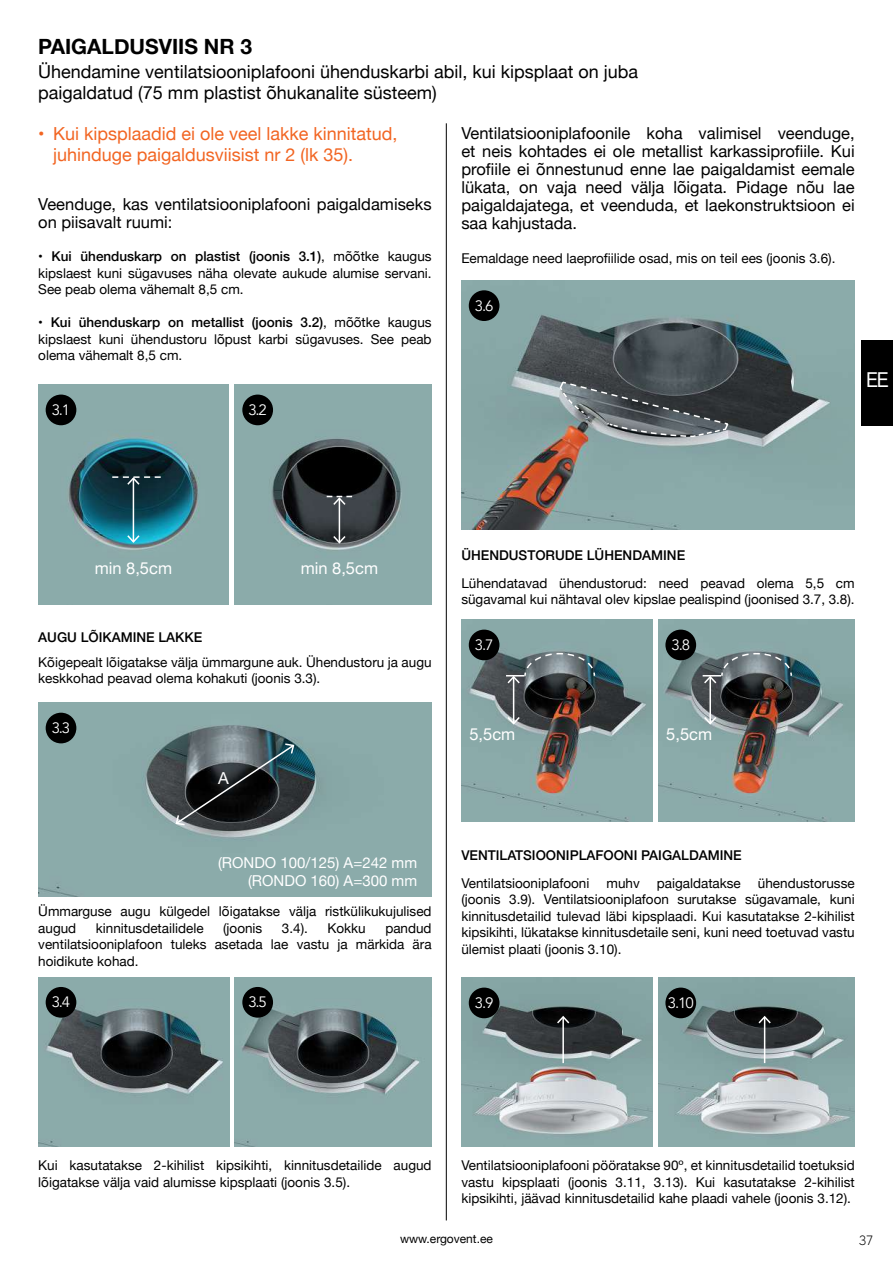
<style>
.page{position:relative;width:893px;height:1263px;background:#fff}
.page>*{position:absolute;margin:0;border:0;box-sizing:border-box;transform-origin:0 0}
.t1{font:700 21px "Helvetica Neue";color:#000}
.t2{font:21px "Avenir";color:#fff}
.t3{font:18px/21px "Helvetica Neue";color:#000}
.t4{font:18px/21px "Helvetica Neue";color:#f26522}
.t5{font:16.5px/18px "Helvetica Neue";color:#000;text-align:justify}
.t6{font:16.5px "Helvetica Neue";color:#fff}
.t7{font:15px/18px "Helvetica Neue";color:#fff;text-align:right}
.t8{font:15px "Avenir";color:#fff}
.t9{font:13.5px/16.5px "Helvetica Neue";color:#000;text-align:justify}
.t10{font:500 13.5px "Helvetica Neue";color:#000}
.t11{font:300 13.5px "MADETOMMY";color:#000}
.t12{font:12px "Helvetica Neue";color:#000}
.s1{font-weight:500}
</style>
<div class="page">
<img style="left:38px;top:385px;width:191px;height:219px">
<img style="left:235px;top:385px;width:197px;height:219px">
<img style="left:461px;top:281px;width:394px;height:248px">
<img style="left:38px;top:703px;width:394px;height:193px">
<img style="left:38px;top:977px;width:192px;height:169px">
<img style="left:461px;top:620px;width:192px;height:201px">
<img style="left:461px;top:977px;width:192px;height:169px">
<img style="left:658px;top:977px;width:197px;height:169px">
<img style="left:235px;top:977px;width:197px;height:169px">
<img style="left:658px;top:620px;width:197px;height:201px">
<hr style="left:446px;top:123px;width:1px;height:1097px;background:#000">
<hr style="left:562px;top:1017px;width:2px;height:46px;background:#fff">
<svg style="left:555px;top:1015px;width:16px;height:10px"></svg>
<hr style="left:764px;top:1017px;width:1px;height:46px;background:#fff">
<svg style="left:757px;top:1015px;width:15px;height:10px"></svg>
<hr style="left:133px;top:478px;width:1px;height:64px;background:#fff">
<svg style="left:126px;top:534px;width:15px;height:10px"></svg>
<hr style="left:339px;top:498px;width:1px;height:44px;background:#fff">
<svg style="left:332px;top:534px;width:15px;height:11px"></svg>
<svg style="left:174px;top:742px;width:121px;height:84px"></svg>
<div style="left:46px;top:395px;width:30px;height:30px;background:#000;border-radius:50%"></div>
<div style="left:46px;top:713px;width:30px;height:30px;background:#000;border-radius:50%"></div>
<div style="left:46px;top:987px;width:30px;height:31px;background:#000;border-radius:50%"></div>
<div style="left:242px;top:987px;width:31px;height:31px;background:#000;border-radius:50%"></div>
<div style="left:242px;top:395px;width:31px;height:30px;background:#000;border-radius:50%"></div>
<div style="left:469px;top:290px;width:30px;height:31px;background:#000;border-radius:50%"></div>
<div style="left:469px;top:630px;width:30px;height:30px;background:#000;border-radius:50%"></div>
<div style="left:665px;top:630px;width:31px;height:30px;background:#000;border-radius:50%"></div>
<div style="left:469px;top:987px;width:30px;height:31px;background:#000;border-radius:50%"></div>
<div style="left:665px;top:987px;width:31px;height:31px;background:#000;border-radius:50%"></div>
<hr style="left:513px;top:677px;width:1px;height:46px;background:#fff">
<svg style="left:506px;top:715px;width:15px;height:11px"></svg>
<hr style="left:709px;top:677px;width:2px;height:46px;background:#fff">
<svg style="left:702px;top:715px;width:16px;height:11px"></svg>
<svg style="left:559px;top:380px;width:171px;height:58px"></svg>
<svg style="left:506px;top:652px;width:90px;height:33px"></svg>
<svg style="left:702px;top:652px;width:91px;height:33px"></svg>
<svg style="left:112px;top:476px;width:49px;height:10px"></svg>
<svg style="left:327px;top:496px;width:25px;height:10px"></svg>
<div style="left:861px;top:340px;width:32px;height:85px;background:#000"></div>
<h1 class="t1" style="left:38px;top:31px;width:215px">PAIGALDUSVIIS NR 3</h1>
<h2 class="t3" style="left:38px;top:62px;width:601px">Ühendamine ventilatsiooniplafooni ühenduskarbi abil, kui kipsplaat on juba paigaldatud (75 mm plastist õhukanalite süsteem)</h2>
<p class="t5" style="left:461px;top:125px;width:395px">Ventilatsiooniplafoonile koha valimisel veenduge, et neis kohtades ei ole metallist karkassiprofiile. Kui profiile ei õnnestunud enne lae paigaldamist eemale lükata, on vaja need välja lõigata. Pidage nõu lae paigaldajatega, et veenduda, et laekonstruktsioon ei saa kahjustada.</p>
<h2 class="t4" style="left:53px;top:125px;width:346px">Kui kipsplaadid ei ole veel lakke kinnitatud, juhinduge paigaldusviisist nr 2 (lk 35).</h2>
<h2 class="t4" style="left:38px;top:125px;width:8px">•</h2>
<p class="t5" style="left:38px;top:196px;width:395px">Veenduge, kas ventilatsiooniplafooni paigaldamiseks on piisavalt ruumi:</p>
<p class="t9" style="left:38px;top:249px;width:395px">• <span class="s1">Kui ühenduskarp on plastist (joonis 3.1)</span>, mõõtke kaugus kipslaest kuni sügavuses näha olevate aukude alumise servani.<br>See peab olema vähemalt 8,5 cm.</p>
<p class="t9" style="left:38px;top:315px;width:395px">• <span class="s1">Kui ühenduskarp on metallist (joonis 3.2)</span>, mõõtke kaugus kipslaest kuni ühendustoru lõpust karbi sügavuses. See peab olema vähemalt 8,5 cm.</p>
<p class="t9" style="left:461px;top:251px;width:376px">Eemaldage need laeprofiilide osad, mis on teil ees (joonis 3.6).</p>
<p class="t8" style="left:475px;top:296px;width:20px">3.6</p>
<p class="t8" style="left:52px;top:401px;width:20px">3.1</p>
<p class="t8" style="left:248px;top:401px;width:20px">3.2</p>
<h1 class="t2" style="left:866px;top:363px;width:25px">EE</h1>
<p class="t6" style="left:95px;top:556px;width:79px">min 8,5cm</p>
<p class="t6" style="left:301px;top:556px;width:79px">min 8,5cm</p>
<p class="t10" style="left:38px;top:626px;width:166px">AUGU LÕIKAMINE LAKKE</p>
<p class="t9" style="left:38px;top:654px;width:395px">Kõigepealt lõigatakse välja ümmargune auk. Ühendustoru ja augu keskkohad peavad olema kohakuti (joonis 3.3).</p>
<p class="t8" style="left:52px;top:719px;width:20px">3.3</p>
<p class="t6" style="left:218px;top:766px;width:12px">A</p>
<p class="t7" style="left:218px;top:854px;width:201px">(RONDO 100/125) A=242 mm (RONDO 160) A=300 mm</p>
<p class="t9" style="left:38px;top:904px;width:395px">Ümmarguse augu külgedel lõigatakse välja ristkülikukujulised augud</p>
<p class="t9" style="left:96px;top:920px;width:109px">kinnitusdetailidele</p>
<p class="t9" style="left:223px;top:920px;width:41px">(joonis</p>
<p class="t9" style="left:282px;top:920px;width:28px">3.4).</p>
<p class="t9" style="left:327px;top:920px;width:40px">Kokku</p>
<p class="t9" style="left:38px;top:920px;width:395px;text-indent:347px">pandud ventilatsiooniplafoon tuleks asetada lae vastu ja märkida ära hoidikute kohad.</p>
<p class="t8" style="left:52px;top:993px;width:20px">3.4</p>
<p class="t8" style="left:248px;top:993px;width:20px">3.5</p>
<p class="t10" style="left:461px;top:544px;width:225px">ÜHENDUSTORUDE LÜHENDAMINE</p>
<p class="t9" style="left:461px;top:576px;width:395px">Lühendatavad ühendustorud: need peavad olema 5,5 cm sügavamal kui nähtaval olev kipslae pealispind (joonised 3.7, 3.8).</p>
<p class="t8" style="left:475px;top:636px;width:20px">3.7</p>
<p class="t8" style="left:671px;top:636px;width:20px">3.8</p>
<p class="t6" style="left:469px;top:722px;width:47px">5,5cm</p>
<p class="t6" style="left:666px;top:722px;width:47px">5,5cm</p>
<p class="t10" style="left:461px;top:844px;width:282px">VENTILATSIOONIPLAFOONI PAIGALDAMINE</p>
<p class="t9" style="left:461px;top:876px;width:130px">Ventilatsiooniplafooni</p>
<p class="t9" style="left:606px;top:876px;width:35px">muhv</p>
<p class="t9" style="left:657px;top:876px;width:86px">paigaldatakse</p>
<p class="t9" style="left:461px;top:876px;width:395px;text-indent:297px">ühendustorusse (joonis 3.9). Ventilatsiooniplafoon surutakse sügavamale, kuni kinnitusdetailid tulevad läbi kipsplaadi. Kui kasutatakse 2-kihilist kipsikihti, lükatakse kinnitusdetaile seni, kuni need toetuvad vastu ülemist plaati (joonis 3.10).</p>
<p class="t8" style="left:475px;top:994px;width:20px">3.9</p>
<p class="t8" style="left:668px;top:994px;width:27px">3.10</p>
<p class="t9" style="left:38px;top:1158px;width:395px">Kui kasutatakse 2-kihilist kipsikihti, kinnitusdetailide augud lõigatakse välja vaid alumisse kipsplaati (joonis 3.5).</p>
<p class="t9" style="left:461px;top:1158px;width:395px">Ventilatsiooniplafooni pööratakse 90º, et kinnitusdetailid toetuksid vastu kipsplaati (joonis 3.11, 3.13). Kui kasutatakse 2-kihilist kipsikihti, jäävad kinnitusdetailid kahe plaadi vahele (joonis 3.12).</p>
<p class="t12" style="left:400px;top:1230px;width:94px">www.ergovent.ee</p>
<p class="t11" style="left:859px;top:1232px;width:16px">37</p>
</div>
